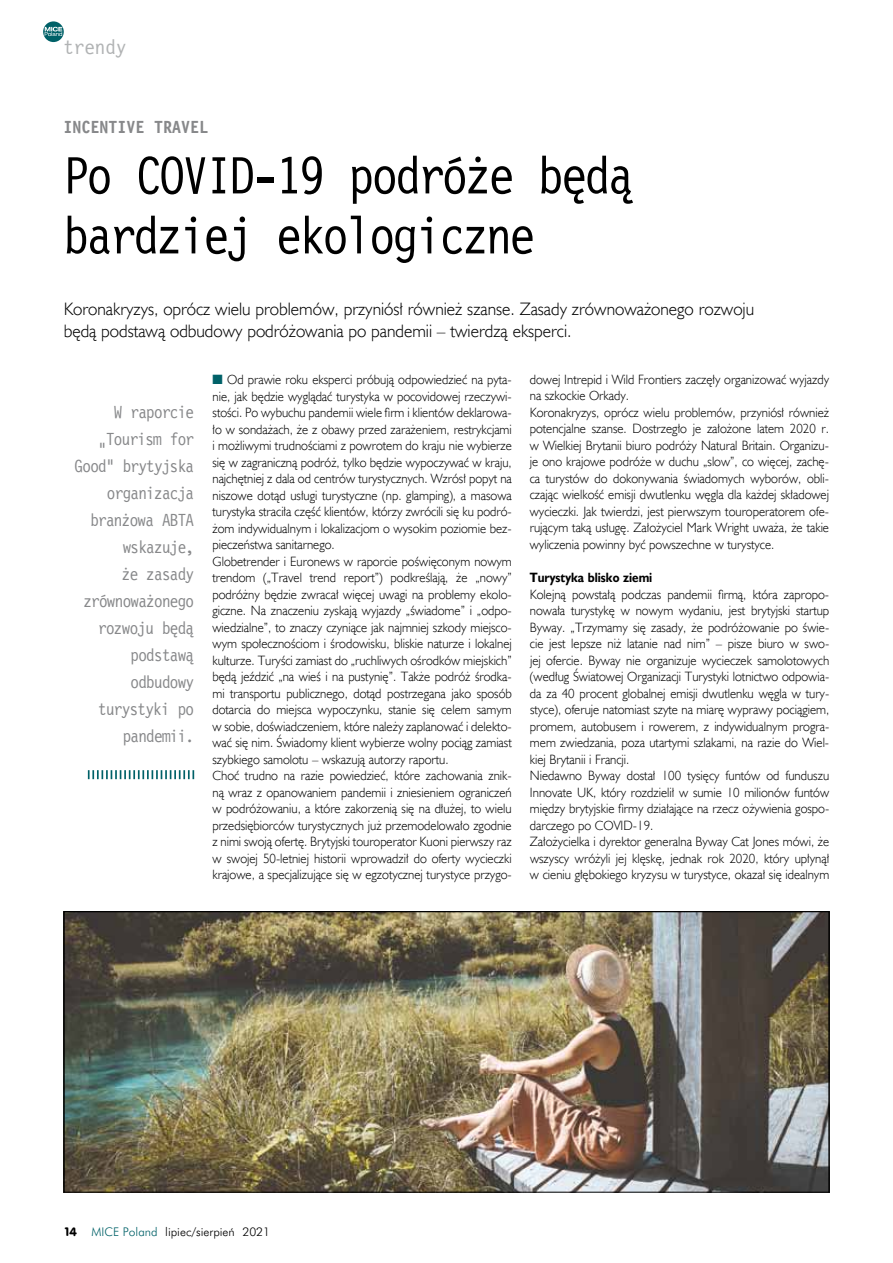
<style>
.page{position:relative;width:893px;height:1263px;background:#fff}
.page>*{position:absolute;margin:0;border:0;box-sizing:border-box;transform-origin:0 0}
.t1{font:54px/60px "Lettr Goth 12 EU";letter-spacing:-.045em;color:#000;scale:.95 1}
.t2{font:21px "Lettr Goth 12 EU";color:#b1b3b4}
.t3{font:18px/22.5px "Humanst 521 Lt EU";color:#000}
.t4{font:18px "Lettr Goth 12 EU";letter-spacing:-.04em;color:#87888a;scale:.95 1}
.t5{font:700 18px "Lettr Goth 12 EU";color:#87888a}
.t6{font:13.5px/16.5px "Humanst 521 Lt EU";color:#000;scale:.95 1}
.t7{font:700 13.5px "Humanst 521 EU";color:#000;scale:.9 1}
.t8{font:300 12px "Futura PL";color:#000}
.s1{color:#006168}
.s2{font-family:"VAG Rounded EU";font-weight:400}
</style>
<div class="page">
<svg style="left:43px;top:21px;width:21px;height:21px"></svg>
<svg style="left:45px;top:27px;width:17px;height:9px"></svg>
<svg style="left:88px;top:770px;width:106px;height:9px"></svg>
<img style="left:66px;top:913px;width:761px;height:277px">
<h2 class="t2" style="left:63px;top:35px;width:64px">trendy</h2>
<h3 class="t5" style="left:63px;top:117px;width:146px">INCENTIVE TRAVEL</h3>
<h1 class="t1" style="left:63px;top:147px;width:602px">Po covid-19 podróże będą bardziej ekologiczne</h1>
<h3 class="t3" style="left:64px;top:297px;width:692px">Koronakryzys, oprócz wielu problemów, przyniósł również szanse. Zasady zrównoważonego rozwoju będą podstawą odbudowy podróżowania po pandemii – twierdzą eksperci.</h3>
<h3 class="t4" style="left:114px;top:401px;width:86px">W raporcie</h3>
<h3 class="t4" style="left:98px;top:428px;width:102px">„Tourism for</h3>
<h3 class="t4" style="left:75px;top:455px;width:127px">Good” brytyjska</h3>
<h3 class="t4" style="left:107px;top:482px;width:93px">organizacja</h3>
<h3 class="t4" style="left:90px;top:509px;width:101px">branżowa ABTA</h3>
<h3 class="t4" style="left:123px;top:536px;width:77px">wskazuje,</h3>
<h3 class="t4" style="left:122px;top:563px;width:78px">że zasady</h3>
<h3 class="t4" style="left:83px;top:590px;width:118px">zrównoważonego</h3>
<h3 class="t4" style="left:98px;top:617px;width:102px">rozwoju będą</h3>
<h3 class="t4" style="left:131px;top:644px;width:68px">podstawą</h3>
<h3 class="t4" style="left:131px;top:671px;width:68px">odbudowy</h3>
<h3 class="t4" style="left:98px;top:698px;width:102px">turystyki po</h3>
<h3 class="t4" style="left:123px;top:725px;width:77px">pandemii.</h3>
<p class="t6" style="left:212px;top:371px;width:317px"><span class="s1">■</span> Od prawie roku eksperci próbują odpowiedzieć na pyta&shy;nie, jak będzie wyglądać turystyka w pocovidowej rzeczywi&shy;stości. Po wybuchu pandemii wiele firm i klientów deklarowa&shy;ło w sondażach, że z obawy przed zarażeniem, restrykcjami i możliwymi trudnościami z powrotem do kraju nie wybierze się w zagraniczną podróż, tylko będzie wypoczywać w kraju, najchętniej z dala od centrów turystycznych. Wzrósł popyt na niszowe dotąd usługi turystyczne (np. glamping), a masowa turystyka straciła część klientów, którzy zwrócili się ku podró&shy;żom indywidualnym i lokalizacjom o wysokim poziomie bez&shy;pieczeństwa sanitarnego.<br>Globetrender i Euronews w raporcie poświęconym nowym trendom („Travel trend report”) podkreślają, że „nowy” podróżny będzie zwracał więcej uwagi na problemy ekolo&shy;giczne. Na znaczeniu zyskają wyjazdy „świadome” i „odpo&shy;wiedzialne”, to znaczy czyniące jak najmniej szkody miejsco&shy;wym społecznościom i środowisku, bliskie naturze i lokalnej kulturze. Turyści zamiast do „ruchliwych ośrodków miejskich” będą jeździć „na wieś i na pustynię”. Także podróż środka&shy;mi transportu publicznego, dotąd postrzegana jako sposób dotarcia do miejsca wypoczynku, stanie się celem samym w sobie, doświadczeniem, które należy zaplanować i delekto&shy;wać się nim. Świadomy klient wybierze wolny pociąg zamiast szybkiego samolotu – wskazują autorzy raportu.<br>Choć trudno na razie powiedzieć, które zachowania znik&shy;ną wraz z opanowaniem pandemii i zniesieniem ograniczeń w podróżowaniu, a które zakorzenią się na dłużej, to wielu przedsiębiorców turystycznych już przemodelowało zgodnie z nimi swoją ofertę. Brytyjski touroperator Kuoni pierwszy raz w swojej 50-letniej historii wprowadził do oferty wycieczki krajowe, a specjalizujące się w egzotycznej turystyce przygo-</p>
<p class="t6" style="left:530px;top:371px;width:317px">dowej Intrepid i Wild Frontiers zaczęły organizować wyjazdy na szkockie Orkady.<br>Koronakryzys, oprócz wielu problemów, przyniósł również potencjalne szanse. Dostrzegło je założone latem 2020 r. w Wielkiej Brytanii biuro podróży Natural Britain. Organizu&shy;je ono krajowe podróże w duchu „slow”, co więcej, zachę&shy;ca turystów do dokonywania świadomych wyborów, obli&shy;czając wielkość emisji dwutlenku węgla dla każdej składowej wycieczki. Jak twierdzi, jest pierwszym touroperatorem ofe&shy;rującym taką usługę. Założyciel Mark Wright uważa, że takie wyliczenia powinny być powszechne w turystyce.</p>
<p class="t7" style="left:530px;top:569px;width:138px">Turystyka blisko ziemi</p>
<p class="t6" style="left:530px;top:585px;width:317px">Kolejną powstałą podczas pandemii firmą, która zapropo&shy;nowała turystykę w nowym wydaniu, jest brytyjski startup Byway. „Trzymamy się zasady, że podróżowanie po świe&shy;cie jest lepsze niż latanie nad nim” – pisze biuro w swo&shy;jej ofercie. Byway nie organizuje wycieczek samolotowych (według Światowej Organizacji Turystyki lotnictwo odpowia&shy;da za 40 procent globalnej emisji dwutlenku węgla w tury&shy;styce), oferuje natomiast szyte na miarę wyprawy pociągiem, promem, autobusem i rowerem, z indywidualnym progra&shy;mem zwiedzania, poza utartymi szlakami, na razie do Wiel&shy;kiej Brytanii i Francji.<br>Niedawno Byway dostał 100 tysięcy funtów od funduszu Innovate UK, który rozdzielił w sumie 10 milionów funtów między brytyjskie firmy działające na rzecz ożywienia gospo&shy;darczego po covid</p>
<p class="t6" style="left:530px;top:816px;width:317px;text-indent:103px">-19.<br>Założycielka i dyrektor generalna Byway Cat Jones mówi, że wszyscy wróżyli jej klęskę, jednak rok 2020, który upłynął w cieniu głębokiego kryzysu w turystyce, okazał się idealnym</p>
<p class="t8" style="left:65px;top:1224px;width:206px"><span class="s2">14</span> <span class="s1">MICE Poland</span> lipiec/sierpieƒ 2021</p>
</div>
